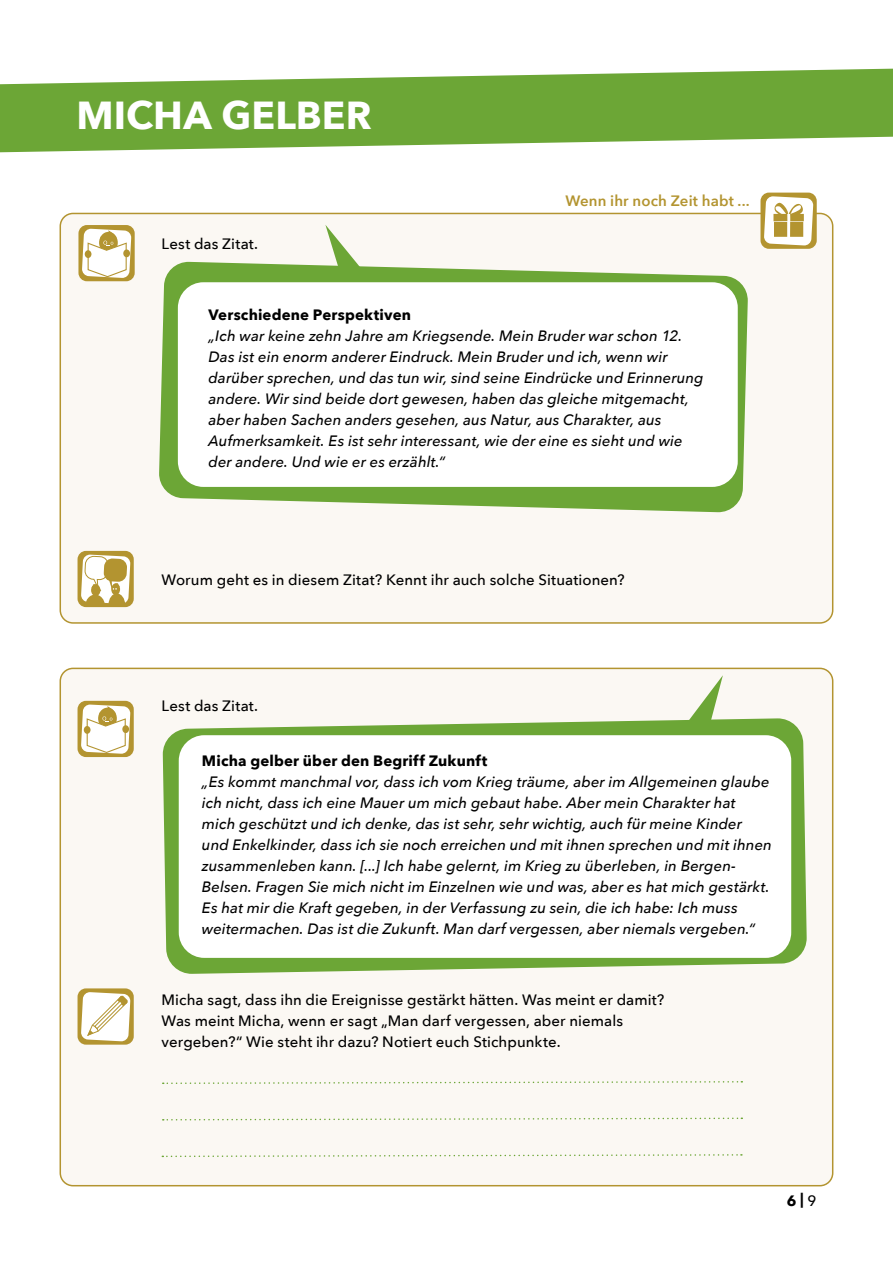
<style>
.page{position:relative;width:893px;height:1263px;background:#fff}
.page>*{position:absolute;margin:0;border:0;box-sizing:border-box;transform-origin:0 0}
.einladung_text{font:700 39px "Avenir Next";color:#fff}
.arbeitsblatt_zitat{font:italic 500 15px/21px "Avenir Next";letter-spacing:.005em;color:#000}
.arbeitsblatt_text{font:500 15px/21px "Avenir Next";letter-spacing:.005em;color:#000}
.arbeitsblatt_zitat-2{font:700 15px "Avenir Next";letter-spacing:.01em;color:#000}
.arbeitsblatt_text-2{font:600 15px "Avenir Next";letter-spacing:.01em;color:#b39430}
.seitenzahlen{font:700 15px "Avenir Next";color:#000}
.s1{font-weight:500}
</style>
<div class="page">
<div style="left:60px;top:213px;width:773px;height:410px;background:#fbf8f3;border-radius:13px"></div>
<div style="left:60px;top:213px;width:773px;height:411px;border:2px solid #b39430;border-radius:13px"></div>
<div style="left:60px;top:668px;width:773px;height:518px;background:#fbf8f3;border-radius:13px"></div>
<svg style="left:162px;top:1154px;width:580px;height:4px"></svg>
<svg style="left:163px;top:1081px;width:579px;height:3px"></svg>
<svg style="left:163px;top:1117px;width:579px;height:4px"></svg>
<svg style="left:325px;top:225px;width:30px;height:36px"></svg>
<svg style="left:159px;top:261px;width:589px;height:251px;fill:#6ca636"></svg>
<div style="left:178px;top:282px;width:560px;height:205px;background:#fff;border-radius:26px"></div>
<svg style="left:690px;top:675px;width:33px;height:43px"></svg>
<svg style="left:163px;top:718px;width:644px;height:256px;fill:#6ca636"></svg>
<div style="left:179px;top:735px;width:612px;height:223px;background:#fff;border-radius:26px"></div>
<svg style="left:0;top:69px;width:893px;height:83px;fill:#6ca636"></svg>
<div style="left:78px;top:551px;width:56px;height:56px;background:#b39430;border-radius:8px"></div>
<svg style="left:81px;top:554px;width:49px;height:52px"></svg>
<div style="left:78px;top:225px;width:57px;height:56px;background:#b39430;border-radius:8px"></div>
<svg style="left:82px;top:229px;width:49px;height:49px"></svg>
<div style="left:85px;top:250px;width:6px;height:8px;background:#b39430;border-radius:50%"></div>
<div style="left:123px;top:249px;width:7px;height:8px;background:#b39430;border-radius:50%"></div>
<div style="left:78px;top:988px;width:56px;height:57px;background:#b39430;border-radius:8px"></div>
<svg style="left:81px;top:992px;width:49px;height:49px"></svg>
<div style="left:760px;top:193px;width:57px;height:56px;background:#b39430;border-radius:8px"></div>
<svg style="left:764px;top:196px;width:49px;height:50px"></svg>
<div style="left:78px;top:701px;width:56px;height:56px;background:#b39430;border-radius:8px"></div>
<svg style="left:81px;top:704px;width:49px;height:50px"></svg>
<div style="left:84px;top:726px;width:7px;height:8px;background:#b39430;border-radius:50%"></div>
<div style="left:122px;top:725px;width:7px;height:8px;background:#b39430;border-radius:50%"></div>
<p class="einladung_text" style="left:77px;top:91px;width:297px">MICHA GELBER</p>
<p class="arbeitsblatt_text" style="left:162px;top:233px;width:98px">Lest das Zitat.</p>
<p class="arbeitsblatt_text-2" style="left:565px;top:188px;width:186px">Wenn ihr noch Zeit habt ...</p>
<p class="arbeitsblatt_zitat-2" style="left:209px;top:306px;width:204px">Verschiedene Perspektiven</p>
<p class="arbeitsblatt_zitat" style="left:209px;top:326px;width:497px">„Ich war keine zehn Jahre am Kriegsende. Mein Bruder war schon 12.<br>Das ist ein enorm anderer Eindruck. Mein Bruder und ich, wenn wir darüber sprechen, und das tun wir, sind seine Eindrücke und Erinnerung andere. Wir sind beide dort gewesen, haben das gleiche mitgemacht, aber haben Sachen anders gesehen, aus Natur, aus Charakter, aus Aufmerksamkeit. Es ist sehr interessant, wie der eine es sieht und wie der andere. Und wie er es erzählt.“</p>
<p class="arbeitsblatt_text" style="left:162px;top:569px;width:465px">Worum geht es in diesem Zitat? Kennt ihr auch solche Situationen?</p>
<p class="arbeitsblatt_text" style="left:162px;top:695px;width:98px">Lest das Zitat.</p>
<p class="arbeitsblatt_zitat-2" style="left:202px;top:751px;width:287px">Micha gelber über den Begriff Zukunft</p>
<p class="arbeitsblatt_zitat" style="left:202px;top:771px;width:571px">„Es kommt manchmal vor, dass ich vom Krieg träume, aber im Allgemeinen glaube ich nicht, dass ich eine Mauer um mich gebaut habe. Aber mein Charakter hat mich geschützt und ich denke, das ist sehr, sehr wichtig, auch für meine Kinder und Enkelkinder, dass ich sie noch erreichen und mit ihnen sprechen und mit ihnen zusammenleben kann. [...] Ich habe gelernt, im Krieg zu überleben, in Bergen-Belsen. Fragen Sie mich nicht im Einzelnen wie und was, aber es hat mich gestärkt.<br>Es hat mir die Kraft gegeben, in der Verfassung zu sein, die ich habe: Ich muss weitermachen. Das ist die Zukunft. Man darf vergessen, aber niemals vergeben.“</p>
<p class="arbeitsblatt_text" style="left:162px;top:989px;width:504px">Micha sagt, dass ihn die Ereignisse gestärkt hätten. Was meint er damit?<br>Was meint Micha, wenn er sagt „Man darf vergessen, aber niemals vergeben?“ Wie steht ihr dazu? Notiert euch Stichpunkte.</p>
<p class="seitenzahlen" style="left:787px;top:1190px;width:31px">6 |<span class="s1">9</span></p>
</div>
